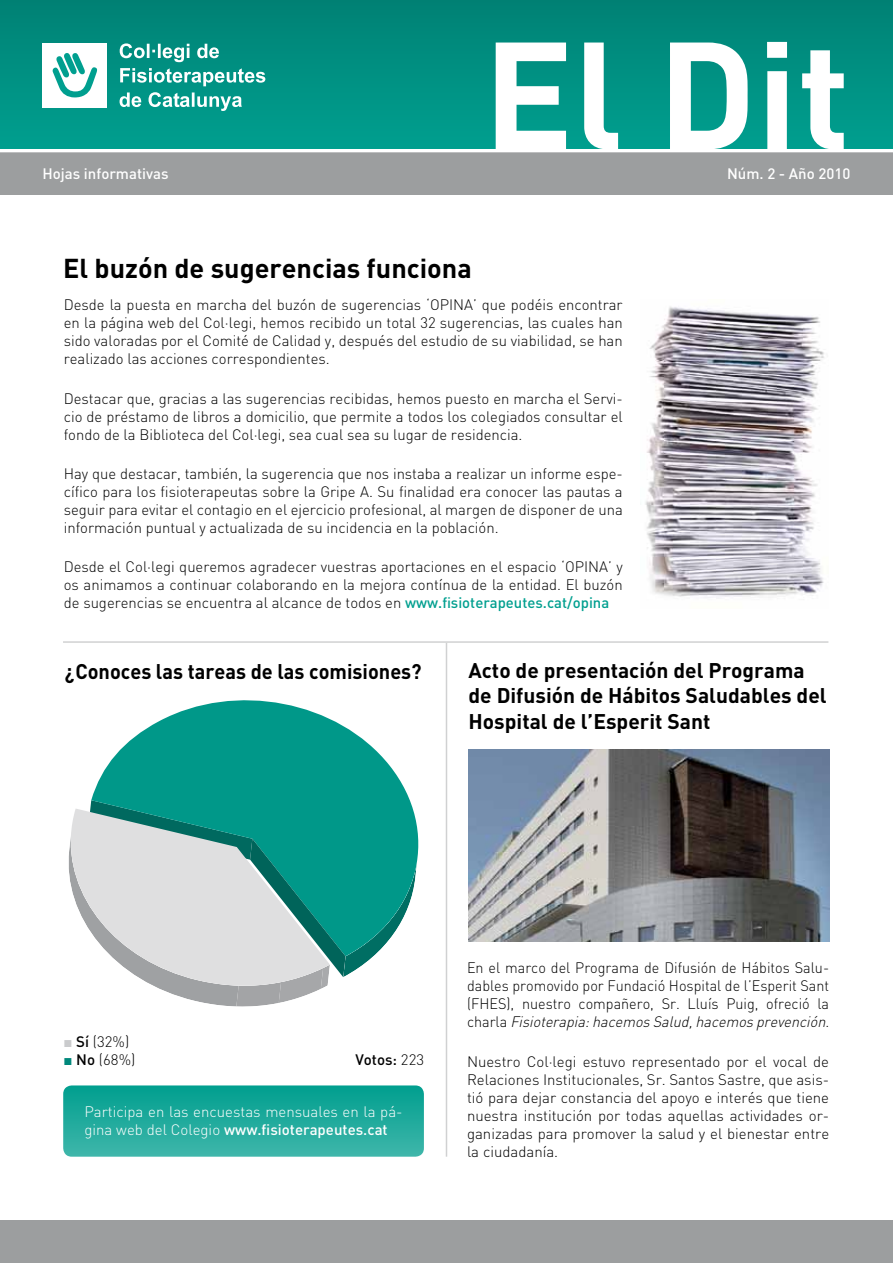
<style>
.page{position:relative;width:893px;height:1263px;background:#fff}
.page>*{position:absolute;margin:0;border:0;box-sizing:border-box;transform-origin:0 0}
.t1{font:700 150px "DIN";color:#fff}
.t2{font:700 27px "DIN";color:#000}
.t3{font:700 21px/25.2px "DIN";color:#000}
.t4{font:700 21px "DIN";color:#000;scale:.95 1}
.t5{font:300 15px/18px "DIN";color:#000;text-align:justify}
.t6{font:300 15px/18px "DIN";color:#000;text-align:justify;scale:.96 1}
.t7{font:300 15px/18px "DIN";color:#fff}
.t8{font:500 15px "DIN";color:#fff}
.t9{font:500 15px "DIN";color:#000}
.s1{font-weight:500;color:#009f8f}
.s2{font-family:"Arial";font-weight:700;color:#cacbcd}
.s3{font-weight:500}
.s4{font-family:"Arial";font-weight:700;color:#00887b}
.s5{font-weight:300}
.s6{font-style:italic}
</style>
<div class="page">
<hr style="left:63px;top:641px;width:765px;height:2px;background:#d0d1d2">
<hr style="left:446px;top:643px;width:1px;height:514px;background:#d0d1d2">
<div style="left:63px;top:1085px;width:361px;height:72px;background:linear-gradient(to bottom,#009f8f,#3eb6aa);border-radius:9px"></div>
<svg style="left:91px;top:700px;width:328px;height:151px;fill:#009889"></svg>
<svg style="left:90px;top:800px;width:328px;height:207px"></svg>
<svg style="left:68px;top:808px;width:262px;height:183px;fill:#dfdfe0"></svg>
<img style="left:645px;top:306px;width:179px;height:292px">
<img style="left:468px;top:750px;width:361px;height:191px">
<div style="left:0;top:1220px;width:893px;height:43px;background:#9c9e9f"></div>
<div style="left:0;top:152px;width:893px;height:43px;background:#9c9e9f"></div>
<div style="left:0;top:0;width:893px;height:149px;background:linear-gradient(to bottom,#008175,#00a08f)"></div>
<svg style="left:120px;top:43px;width:99px;height:19px"></svg>
<svg style="left:120px;top:68px;width:145px;height:18px"></svg>
<svg style="left:120px;top:92px;width:122px;height:19px"></svg>
<div style="left:43px;top:43px;width:64px;height:65px;background:#fff"></div>
<svg style="left:52px;top:53px;width:46px;height:45px"></svg>
<h1 class="t1" style="left:483px;top:-3px;width:369px">El Dit</h1>
<p class="t8" style="left:43px;top:164px;width:128px">Hojas informativas</p>
<p class="t8" style="left:727px;top:164px;width:125px">Núm. 2 - Año 2010</p>
<h2 class="t2" style="left:63px;top:251px;width:410px">El buzón de sugerencias funciona</h2>
<p class="t5" style="left:64px;top:296px;width:560px">Desde la puesta en marcha del buzón de sugerencias ‘OPINA’ que podéis encontrar en la página web del Col·legi, hemos recibido un total 32 sugerencias, las cuales han sido valoradas por el Comité de Calidad y, después del estudio de su viabilidad, se han realizado las acciones correspondientes.</p>
<p class="t5" style="left:64px;top:389px;width:560px">Destacar que, gracias a las sugerencias recibidas, hemos puesto en marcha el Servi&shy;cio de préstamo de libros a domicilio, que permite a todos los colegiados consultar el fondo de la Biblioteca del Col·legi, sea cual sea su lugar de residencia.</p>
<p class="t5" style="left:64px;top:464px;width:560px">Hay que destacar, también, la sugerencia que nos instaba a realizar un informe espe&shy;cífico para los fisioterapeutas sobre la Gripe A. Su finalidad era conocer las pautas a seguir para evitar el contagio en el ejercicio profesional, al margen de disponer de una información puntual y actualizada de su incidencia en la población.</p>
<p class="t5" style="left:64px;top:557px;width:560px">Desde el Col·legi queremos agradecer vuestras aportaciones en el espacio ‘OPINA’ y os animamos a continuar colaborando en la mejora contínua de la entidad. El buzón de sugerencias se encuentra al alcance de todos en <span class="s1">www.fisioterapeutes.cat/opina</span></p>
<h3 class="t4" style="left:65px;top:658px;width:377px">¿Conoces las tareas de las comisiones?</h3>
<h3 class="t3" style="left:468px;top:657px;width:360px">Acto de presentación del Programa de Difusión de Hábitos Saludables del<br>Hospital de l’Esperit Sant</h3>
<p class="t5" style="left:63px;top:1032px;width:67px"><span class="s2">■</span> <span class="s3">Sí</span> (32%)</p>
<p class="t5" style="left:63px;top:1050px;width:73px"><span class="s4">■</span> <span class="s3">No</span> (68%)</p>
<p class="t9" style="left:355px;top:1050px;width:70px">Votos: <span class="s5">223</span></p>
<p class="t7" style="left:84px;top:1103px;width:320px">Participa en las encuestas mensuales en la pá&shy;gina web del Colegio <span class="s3">www.fisioterapeutes.cat</span></p>
<p class="t6" style="left:467px;top:959px;width:379px">En el marco del Programa de Difusión de Hábitos Salu&shy;dables promovido por Fundació Hospital de l’Esperit Sant (FHES), nuestro compañero, Sr. Lluís Puig, ofreció la c h a r l a <span class="s6">Fisioterapia:hacemosSalud,hacemosprevención</span>.</p>
<p class="t5" style="left:467px;top:1052px;width:364px">Nuestro Col·legi estuvo representado por el vocal de Relaciones Institucionales, Sr. Santos Sastre, que asis&shy;tió para dejar constancia del apoyo e interés que tiene nuestra institución por todas aquellas actividades or&shy;ganizadas para promover la salud y el bienestar entre la ciudadanía.</p>
</div>
